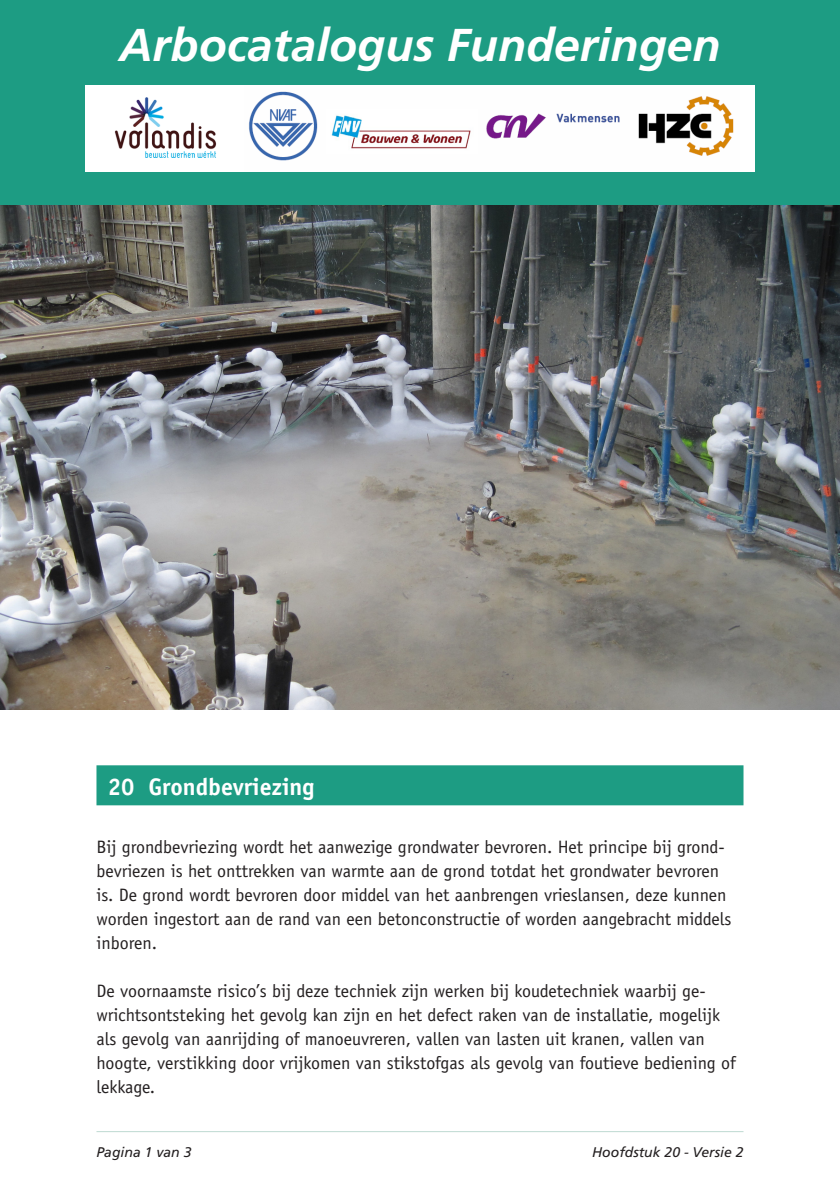
<style>
.page{position:relative;width:840px;height:1191px;background:#fff}
.page>*{position:absolute;margin:0;border:0;box-sizing:border-box;transform-origin:0 0}
.t1{font:italic 700 46px "Frutiger";color:#fff}
.Paragraaf{font:700 24px "Officina Sans";color:#fff}
.t2{font:18px/24px "Officina Sans";color:#231f20}
.pag_cijfer{font:italic 14px "Frutiger";color:#231f20}
</style>
<div class="page">
<hr style="left:96px;top:1131px;width:647px;height:1px;background:#bedad1">
<div style="left:0;top:0;width:839px;height:205px;background:#1d9c83"></div>
<div style="left:85px;top:86px;width:669px;height:86px;background:#fff"></div>
<img style="left:249px;top:91px;width:485px;height:70px">
<img style="left:326px;top:109px;width:151px;height:44px">
<img style="left:114px;top:98px;width:103px;height:59px">
<div style="left:96px;top:765px;width:647px;height:40px;background:#1d9c83"></div>
<img style="left:0;top:205px;width:839px;height:504px">
<h1 class="t1" style="left:119px;top:18px;width:602px">Arbocatalogus Funderingen</h1>
<p class="Paragraaf" style="left:108px;top:772px;width:208px">20 Grondbevriezing</p>
<p class="t2" style="left:96px;top:835px;width:636px">Bij grondbevriezing wordt het aanwezige grondwater bevroren. Het principe bij grond&shy;bevriezen is het onttrekken van warmte aan de grond totdat het grondwater bevroren is. De grond wordt bevroren door middel van het aanbrengen vrieslansen, deze kunnen worden ingestort aan de rand van een betonconstructie of worden aangebracht middels inboren.</p>
<p class="t2" style="left:96px;top:979px;width:640px">De voornaamste risico’s bij deze techniek zijn werken bij koudetechniek waarbij ge&shy;wrichtsontsteking het gevolg kan zijn en het defect raken van de installatie, mogelijk als gevolg van aanrijding of manoeuvreren, vallen van lasten uit kranen, vallen van hoogte, verstikking door vrijkomen van stikstofgas als gevolg van foutieve bediening of lekkage.</p>
<p class="pag_cijfer" style="left:96px;top:1143px;width:96px">Pagina 1 van 3</p>
<p class="pag_cijfer" style="left:591px;top:1143px;width:153px">Hoofdstuk 20 - Versie 2</p>
</div>
